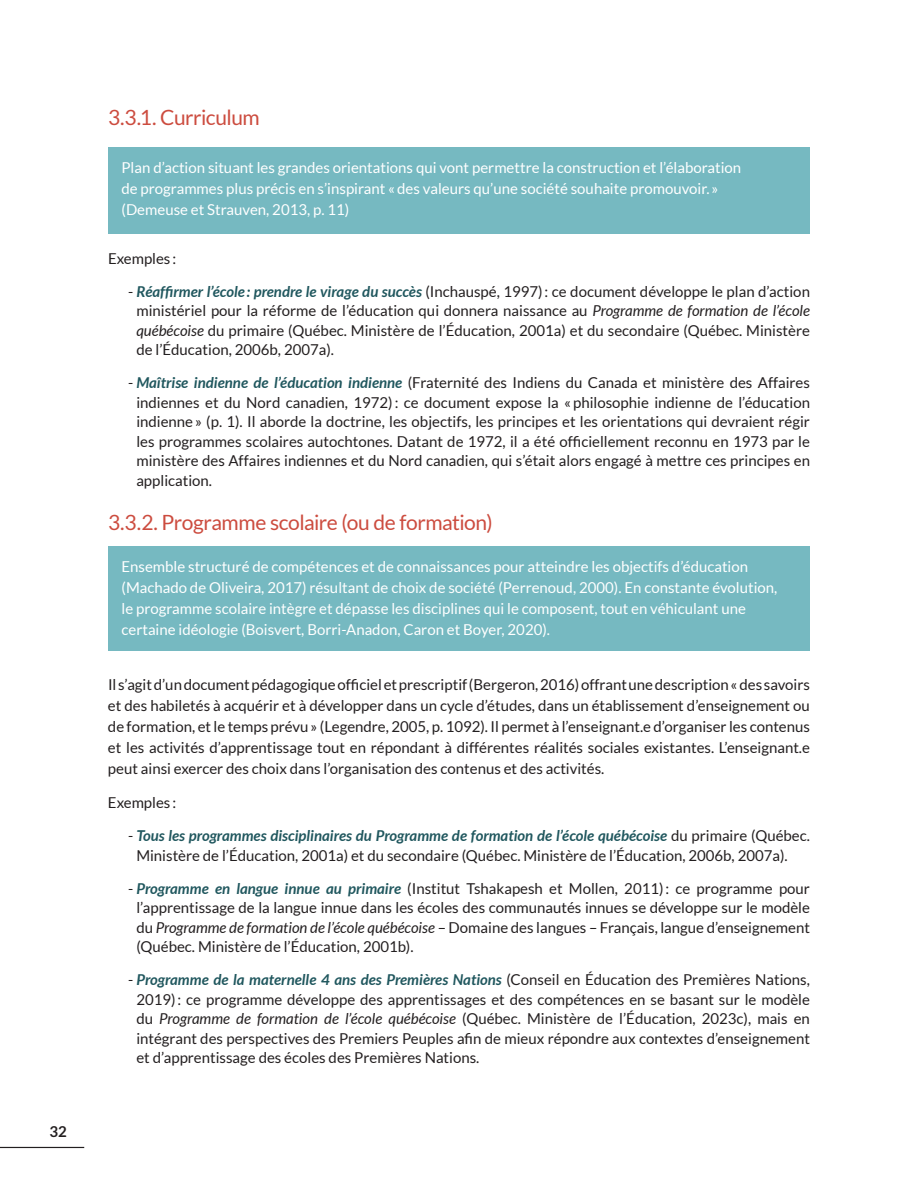
<style>
.page{position:relative;width:918px;height:1188px;background:#fff}
.page>*{position:absolute;margin:0;border:0;box-sizing:border-box;transform-origin:0 0}
.t1{font:21px "Lato";letter-spacing:-.025em;color:#cc4c3f}
.t2{font:15px/19.5px "Lato";color:#231f20;text-align:justify}
.t3{font:15px/21px "Lato";color:#fff}
.t4{font:700 15px "Lato";color:#231f20}
.s1{font-weight:700;font-style:italic;color:#20575e}
.s2{font-style:italic}
</style>
<div class="page">
<div style="left:108px;top:147px;width:702px;height:87px;background:#76b9c1"></div>
<div style="left:108px;top:546px;width:702px;height:104px;background:#76b9c1"></div>
<hr style="left:0;top:1147px;width:84px;height:1px;background:#231f20">
<p class="t4" style="left:50px;top:1123px;width:19px">32</p>
<h1 class="t1" style="left:108px;top:106px;width:153px">3.3.1. Curriculum</h1>
<p class="t3" style="left:122px;top:157px;width:621px">Plan d’action situant les grandes orientations qui vont permettre la construction et l’élaboration de programmes plus précis en s’inspirant «des valeurs qu’une société souhaite promouvoir. » (Demeuse et Strauven, 2013, p. 11)</p>
<p class="t2" style="left:108px;top:248px;width:70px">Exemples :</p>
<p class="t2" style="left:136px;top:281px;width:675px;text-indent:-8px">- <span class="s1">Réaffirmer l’école : prendre le virage du succès</span> (Inchauspé, 1997): ce document développe le plan d’action ministériel pour la réforme de l’éducation qui donnera naissance au <span class="s2">Programme de formation de l’école québécoise</span> du primaire (Québec. Ministère de l’Éducation, 2001a) et du secondaire (Québec. Ministère de l’Éducation, 2006b, 2007a).</p>
<p class="t2" style="left:136px;top:373px;width:675px;text-indent:-8px">- <span class="s1">Maîtrise indienne de l’éducation indienne</span> (Fraternité des Indiens du Canada et ministère des Affaires indiennes et du Nord canadien, 1972): ce document expose la «philosophie indienne de l’éducation indienne» (p. 1). Il aborde la doctrine, les objectifs, les principes et les orientations qui devraient régir les programmes scolaires autochtones. Datant de 1972, il a été officiellement reconnu en 1973 par le ministère des Affaires indiennes et du Nord canadien, qui s’était alors engagé à mettre ces principes en application.</p>
<h1 class="t1" style="left:108px;top:511px;width:386px">3.3.2. Programme scolaire (ou de formation)</h1>
<p class="t3" style="left:122px;top:556px;width:657px">Ensemble structuré de compétences et de connaissances pour atteindre les objectifs d’éducation (Machado de Oliveira, 2017) résultant de choix de société (Perrenoud, 2000). En constante évolution, le programme scolaire intègre et dépasse les disciplines qui le composent, tout en véhiculant une certaine idéologie (Boisvert, Borri-Anadon, Caron et Boyer, 2020).</p>
<p class="t2" style="left:108px;top:674px;width:704px;line-height:21px">Il s’agit d’un document pédagogique officiel et prescriptif (Bergeron, 2016) offrant une description «des savoirs et des habiletés à acquérir et à développer dans un cycle d’études, dans un établissement d’enseignement ou de formation, et le temps prévu» (Legendre, 2005, p. 1092). Il permet à l’enseignant.e d’organiser les contenus et les activités d’apprentissage tout en répondant à différentes réalités sociales existantes. L’enseignant.e peut ainsi exercer des choix dans l’organisation des contenus et des activités.</p>
<p class="t2" style="left:108px;top:793px;width:70px">Exemples :</p>
<p class="t2" style="left:136px;top:826px;width:675px;text-indent:-8px">- <span class="s1">Tous les programmes disciplinaires du Programme de formation de l’école québécoise</span> du primaire (Québec.<br>Ministère de l’Éducation, 2001a) et du secondaire (Québec. Ministère de l’Éducation, 2006b, 2007a).</p>
<p class="t2" style="left:136px;top:878px;width:675px;text-indent:-8px">- <span class="s1">Programme en langue innue au primaire</span> (Institut Tshakapesh et Mollen, 2011): ce programme pour l’apprentissage de la langue innue dans les écoles des communautés innues se développe sur le modèle du <span class="s2">Programme de formation de l’école québécoise</span> – Domaine des langues – Français, langue d’enseignement (Québec. Ministère de l’Éducation, 2001b).</p>
<p class="t2" style="left:136px;top:970px;width:675px;text-indent:-8px">- <span class="s1">Programme de la maternelle 4 ans des Premières Nations</span> (Conseil en Éducation des Premières Nations, 2019): ce programme développe des apprentissages et des compétences en se basant sur le modèle du <span class="s2">Programme de formation de l’école québécoise</span> (Québec. Ministère de l’Éducation, 2023c), mais en intégrant des perspectives des Premiers Peuples afin de mieux répondre aux contextes d’enseignement et d’apprentissage des écoles des Premières Nations.</p>
</div>
